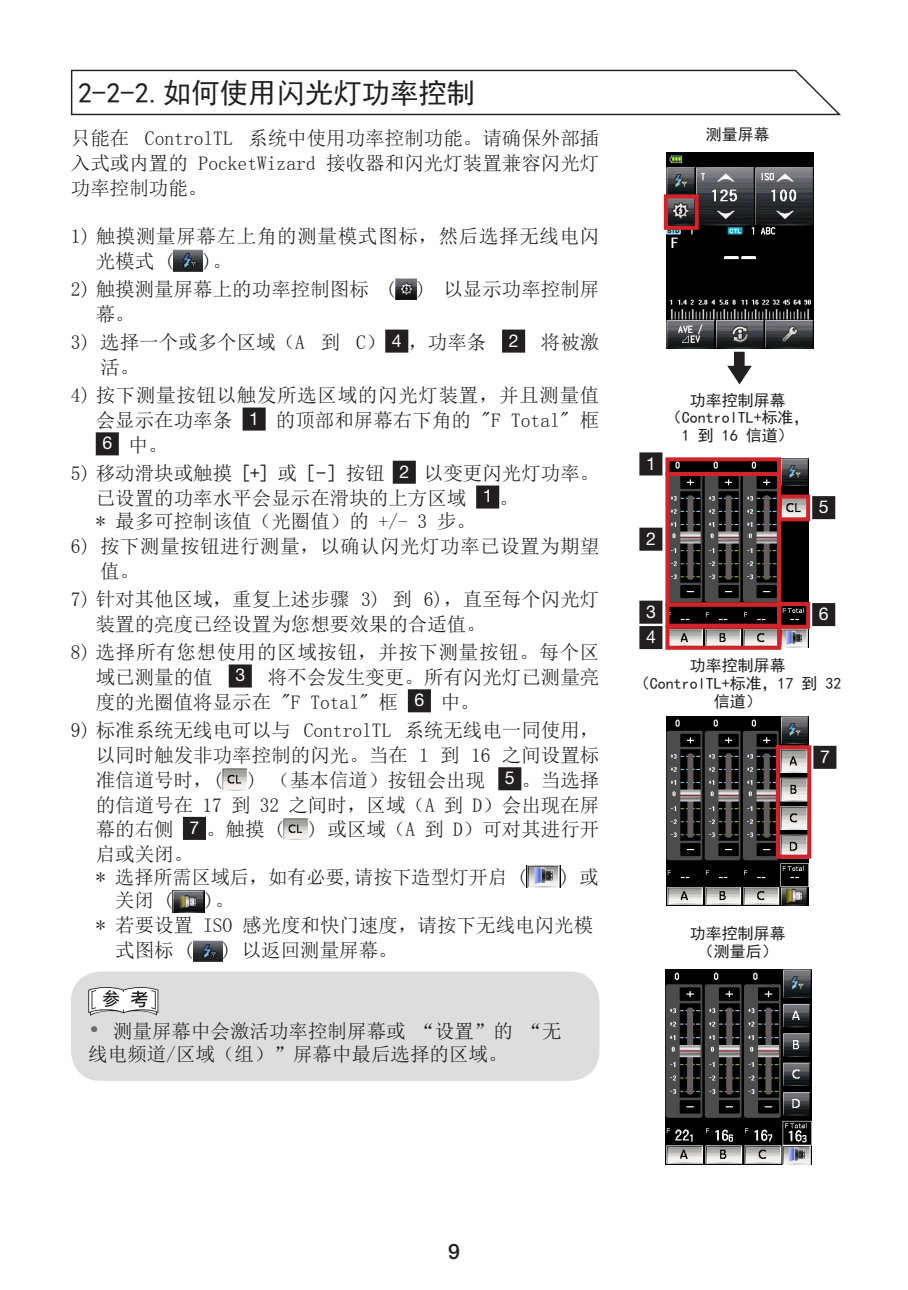
<style>
.page{position:relative;width:908px;height:1290px;background:#fff}
.page>*{position:absolute;margin:0;border:0;box-sizing:border-box;transform-origin:0 0}
.B_Head2{font:28.25px "Sim Hei";color:#231f20}
.t1{font:500 21.25px "Helvetica Neue";color:#231f20}
._00_body{font:19.5px/24.8px "Sim Sun";color:#231f20}
._00_body-2{font:19.5px/24.8px "Sim Sun";letter-spacing:.035em;color:#231f20}
._00_body_indent{font:19.5px/24.8px "Sim Sun";color:#231f20}
._00_body-3{font:19.5px/24.8px "Sim Sun";letter-spacing:.025em;color:#231f20}
.t2{font:17.75px "Helvetica Neue LT Std";color:#fff}
._01_Caps_10Q{font:16px/17.8px "Sim Hei";color:#231f20;text-align:center}
.s1{font-family:"Sim Hei"}
.s2{font-size:24.75px;color:#6c6d70}
</style>
<div class="page">
<svg style="left:70px;top:69px;width:771px;height:47px"></svg>
<img style="left:174px;top:250px;width:28px;height:21px">
<img style="left:395px;top:278px;width:22px;height:21px">
<div style="left:386px;top:331px;width:21px;height:20px;background:#231f20"></div>
<div style="left:385px;top:330px;width:23px;height:23px;border:2px solid #231f20"></div>
<div style="left:503px;top:331px;width:21px;height:20px;background:#231f20"></div>
<div style="left:502px;top:330px;width:23px;height:23px;border:2px solid #231f20"></div>
<div style="left:243px;top:409px;width:21px;height:20px;background:#231f20"></div>
<div style="left:242px;top:407px;width:23px;height:24px;border:2px solid #231f20"></div>
<div style="left:97px;top:433px;width:21px;height:21px;background:#231f20"></div>
<div style="left:96px;top:432px;width:23px;height:23px;border:2px solid #231f20"></div>
<div style="left:393px;top:462px;width:21px;height:21px;background:#231f20"></div>
<div style="left:392px;top:461px;width:23px;height:23px;border:2px solid #231f20"></div>
<div style="left:477px;top:487px;width:21px;height:20px;background:#231f20"></div>
<div style="left:476px;top:485px;width:23px;height:23px;border:2px solid #231f20"></div>
<div style="left:230px;top:665px;width:20px;height:21px;background:#231f20"></div>
<div style="left:229px;top:664px;width:23px;height:23px;border:2px solid #231f20"></div>
<div style="left:409px;top:690px;width:20px;height:21px;background:#231f20"></div>
<div style="left:407px;top:689px;width:24px;height:23px;border:2px solid #231f20"></div>
<img style="left:222px;top:768px;width:25px;height:22px">
<div style="left:499px;top:768px;width:21px;height:21px;background:#231f20"></div>
<div style="left:498px;top:767px;width:23px;height:23px;border:2px solid #231f20"></div>
<div style="left:184px;top:818px;width:21px;height:21px;background:#231f20"></div>
<div style="left:183px;top:817px;width:23px;height:23px;border:2px solid #231f20"></div>
<img style="left:283px;top:818px;width:25px;height:22px">
<img style="left:526px;top:866px;width:34px;height:22px">
<img style="left:173px;top:891px;width:32px;height:21px">
<img style="left:193px;top:940px;width:29px;height:22px">
<div style="left:71px;top:971px;width:528px;height:110px;background:#dcdddf;border-radius:30px"></div>
<svg style="left:88px;top:987px;width:70px;height:29px"></svg>
<img style="left:666px;top:153px;width:147px;height:195px">
<div style="left:663px;top:194px;width:35px;height:36px;border:4px solid #d1232a"></div>
<img style="left:666px;top:716px;width:142px;height:189px">
<div style="left:775px;top:745px;width:36px;height:113px;border:4px solid #d1232a"></div>
<div style="left:814px;top:747px;width:20px;height:20px;background:#231f20"></div>
<div style="left:813px;top:746px;width:23px;height:23px;border:2px solid #231f20"></div>
<img style="left:670px;top:459px;width:138px;height:189px">
<div style="left:665px;top:457px;width:115px;height:19px;border:4px solid #d1232a"></div>
<div style="left:665px;top:625px;width:115px;height:25px;border:4px solid #d1232a"></div>
<div style="left:665px;top:603px;width:115px;height:25px;border:4px solid #d1232a"></div>
<div style="left:777px;top:602px;width:32px;height:27px;border:4px solid #d1232a"></div>
<div style="left:777px;top:494px;width:32px;height:27px;border:4px solid #d1232a"></div>
<div style="left:665px;top:472px;width:115px;height:134px;border:4px solid #d1232a"></div>
<div style="left:640px;top:454px;width:21px;height:20px;background:#231f20"></div>
<div style="left:639px;top:452px;width:23px;height:23px;border:2px solid #231f20"></div>
<div style="left:813px;top:497px;width:20px;height:21px;background:#231f20"></div>
<div style="left:811px;top:496px;width:23px;height:23px;border:2px solid #231f20"></div>
<div style="left:640px;top:529px;width:21px;height:20px;background:#231f20"></div>
<div style="left:639px;top:528px;width:23px;height:23px;border:2px solid #231f20"></div>
<div style="left:640px;top:602px;width:21px;height:20px;background:#231f20"></div>
<div style="left:639px;top:601px;width:23px;height:23px;border:2px solid #231f20"></div>
<div style="left:813px;top:604px;width:20px;height:21px;background:#231f20"></div>
<div style="left:811px;top:603px;width:23px;height:23px;border:2px solid #231f20"></div>
<div style="left:640px;top:627px;width:21px;height:21px;background:#231f20"></div>
<div style="left:639px;top:626px;width:23px;height:23px;border:2px solid #231f20"></div>
<img style="left:665px;top:969px;width:146px;height:195px">
<svg style="left:727px;top:352px;width:24px;height:32px"></svg>
<p class="B_Head2" style="left:78px;top:78px;width:398px">2-2-2.如何使用闪光灯功率控制</p>
<p class="_00_body" style="left:71px;top:126px;width:529px;text-align:justify">只能在 ControlTL 系统中使用功率控制功能。请确保外部插入式或内置的 PocketWizard 接收器和闪光灯装置兼容闪光灯功率控制功能。</p>
<p class="_00_body-2" style="left:96px;top:223px;width:505px;text-indent:-25px">1) 触摸测量屏幕左上角的测量模式图标，然后选择无线电闪光模式 (</p>
<p class="_00_body" style="left:202px;top:248px;width:31px">)。</p>
<p class="_00_body" style="left:96px;top:277px;width:505px;text-indent:-25px">2) 触摸测量屏幕上的功率控制图标 ( ) 以显示功率控制屏幕。</p>
<p class="_00_body" style="left:71px;top:330px;width:316px">3) 选择一个或多个区域（A 到 C）</p>
<p class="t2" style="left:391px;top:330px;width:11px">4</p>
<p class="_00_body" style="left:408px;top:330px;width:79px">，功率条</p>
<p class="t2" style="left:508px;top:330px;width:11px">2</p>
<p class="_00_body" style="left:540px;top:330px;width:60px">将被激</p>
<p class="_00_body" style="left:100px;top:354px;width:40px">活。</p>
<p class="_00_body-2" style="left:96px;top:383px;width:505px;text-indent:-25px">4) 按下测量按钮以触发所选区域的闪光灯装置，并且测量值会显示在功率条</p>
<p class="t2" style="left:249px;top:408px;width:11px">1</p>
<p class="_00_body" style="left:276px;top:408px;width:325px">的顶部和屏幕右下角的 "F Total" 框</p>
<p class="t2" style="left:102px;top:432px;width:11px">6</p>
<p class="_00_body" style="left:128px;top:432px;width:40px">中。</p>
<p class="_00_body" style="left:71px;top:461px;width:315px">5) 移动滑块或触摸 <span class="s1">[+]</span> 或 <span class="s1">[ - ]</span> 按钮</p>
<p class="t2" style="left:399px;top:461px;width:11px">2</p>
<p class="_00_body" style="left:96px;top:461px;width:505px;text-indent:328px">以变更闪光灯功率。已设置的功率水平会显示在滑块的上方区域</p>
<p class="t2" style="left:482px;top:485px;width:11px">1</p>
<p class="_00_body" style="left:499px;top:486px;width:21px">。</p>
<p class="_00_body_indent" style="left:96px;top:509px;width:382px">* 最多可控制该值（光圈值）的 +/- 3 步。</p>
<p class="_00_body-3" style="left:100px;top:533px;width:500px;text-indent:-29px">6) 按下测量按钮进行测量，以确认闪光灯功率已设置为期望值。</p>
<p class="_00_body" style="left:96px;top:587px;width:505px;text-indent:-25px">7) 针对其他区域，重复上述步骤 3) 到 6)，直至每个闪光灯装置的亮度已经设置为您想要效果的合适值。</p>
<p class="_00_body-2" style="left:96px;top:640px;width:505px;text-indent:-25px">8) 选择所有您想使用的区域按钮，并按下测量按钮。每个区域已测量的值</p>
<p class="_00_body" style="left:96px;top:665px;width:505px;text-indent:172px">将不会发生变更。所有闪光灯已测量亮度的光圈值将显示在 "F Total" 框</p>
<p class="t2" style="left:235px;top:664px;width:11px">3</p>
<p class="t2" style="left:414px;top:689px;width:11px">6</p>
<p class="_00_body" style="left:440px;top:689px;width:40px">中。</p>
<p class="_00_body" style="left:96px;top:718px;width:505px;text-align:justify;text-indent:-25px">9) 标准系统无线电可以与 ControlTL 系统无线电一同使用，以同时触发非功率控制的闪光。当在 1 到 16 之间设置标准信道号时，(</p>
<p class="_00_body" style="left:247px;top:767px;width:239px">) （基本信道）按钮会出现</p>
<p class="t2" style="left:504px;top:767px;width:11px">5</p>
<p class="_00_body" style="left:96px;top:767px;width:505px;text-align:justify;text-indent:425px">。当选择的信道号在 17 到 32 之间时，区域（A 到 D）会出现在屏幕的右侧</p>
<p class="t2" style="left:189px;top:817px;width:11px">7</p>
<p class="_00_body" style="left:206px;top:817px;width:79px">。触摸 (</p>
<p class="_00_body" style="left:308px;top:817px;width:292px">) 或区域（A 到 D）可对其进行开</p>
<p class="_00_body" style="left:96px;top:842px;width:99px">启或关闭。</p>
<p class="_00_body_indent" style="left:96px;top:865px;width:432px">* 选择所需区域后，如有必要,请按下造型灯开启 (</p>
<p class="_00_body_indent" style="left:560px;top:865px;width:40px">) 或</p>
<p class="_00_body_indent" style="left:115px;top:888px;width:59px">关闭 (</p>
<p class="_00_body_indent" style="left:205px;top:888px;width:31px">)。</p>
<p class="_00_body_indent" style="left:115px;top:913px;width:479px;text-indent:-19px">* 若要设置 ISO 感光度和快门速度，请按下无线电闪光模式图标 (</p>
<p class="_00_body_indent" style="left:222px;top:937px;width:177px">) 以返回测量屏幕。</p>
<p class="_00_body" style="left:88px;top:1019px;width:475px;line-height:23px"><span class="s2">•</span> 测量屏幕中会激活功率控制屏幕或 “设置”的 “无线电频道/区域（组）”屏幕中最后选择的区域。</p>
<p class="_01_Caps_10Q" style="left:705px;top:125px;width:65px">测量屏幕</p>
<p class="t2" style="left:645px;top:453px;width:11px">1</p>
<p class="_01_Caps_10Q" style="left:689px;top:391px;width:97px">功率控制屏幕</p>
<p class="_01_Caps_10Q" style="left:665px;top:409px;width:145px">（ControlTL+标准，<br>1 到 16 信道）</p>
<p class="t2" style="left:645px;top:528px;width:11px">2</p>
<p class="t2" style="left:818px;top:496px;width:11px">5</p>
<p class="t2" style="left:645px;top:601px;width:11px">3</p>
<p class="t2" style="left:818px;top:603px;width:11px">6</p>
<p class="t2" style="left:645px;top:626px;width:11px">4</p>
<p class="_01_Caps_10Q" style="left:689px;top:657px;width:97px">功率控制屏幕</p>
<p class="_01_Caps_10Q" style="left:633px;top:674px;width:209px">（ControlTL+标准，17 到 32信道）</p>
<p class="t2" style="left:819px;top:746px;width:11px">7</p>
<p class="_01_Caps_10Q" style="left:689px;top:925px;width:97px">功率控制屏幕</p>
<p class="_01_Caps_10Q" style="left:697px;top:942px;width:81px">（测量后）</p>
<p class="t1" style="left:448px;top:1238px;width:13px">9</p>
</div>
